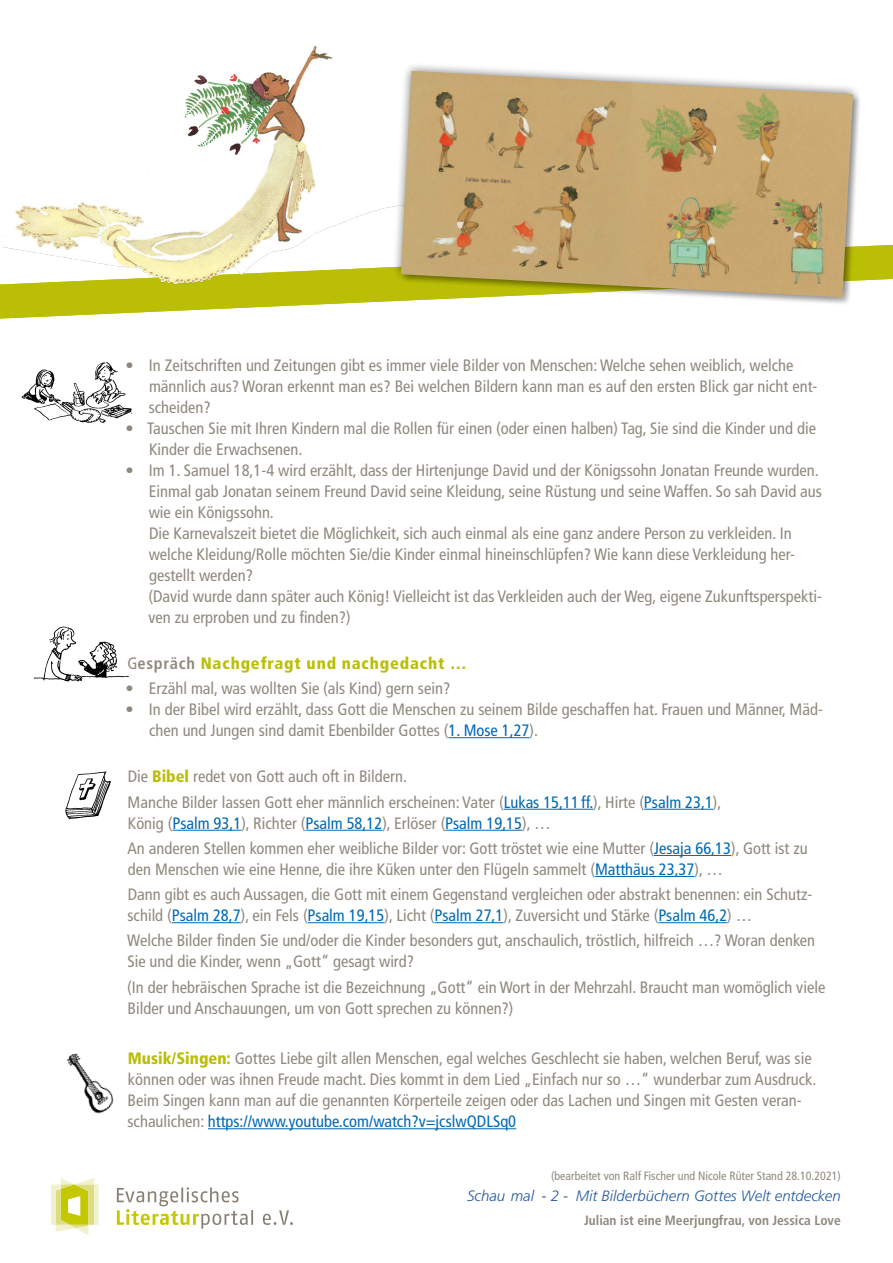
<style>
.page{position:relative;width:893px;height:1263px;background:#fff}
.page>*{position:absolute;margin:0;border:0;box-sizing:border-box;transform-origin:0 0}
._11_Fließtext_Ez_15{font:condensed 16.5px/21px "Frutiger";color:#8f887d}
._11_Fließtext_Ez_15-2{font:900 condensed 16.5px "Frutiger";letter-spacing:.05em;color:#babe05}
.t1{font:italic 300 15px "Frutiger";color:#245a9c}
.t2{font:700 condensed 13.5px "Frutiger";color:#8f887d}
.Biblio_Angaben_bearb{font:condensed 12px "Frutiger";color:#8f887d}
.s1{font-weight:400;color:#8f887d}
.s2{font-weight:700;color:#8f887d}
.s3{color:#0069b4}
.s4{font-weight:900;color:#babe05}
</style>
<div class="page">
<svg style="left:117px;top:1187px;width:176px;height:42px"></svg>
<hr style="left:94px;top:1184px;width:4px;height:41px;background:#f1f1ce">
<svg style="left:51px;top:1178px;width:43px;height:57px"></svg>
<svg style="left:863px;top:245px;width:30px;height:36px"></svg>
<img style="left:0;top:46px;width:391px;height:273px">
<hr style="left:448px;top:737px;width:82px;height:1px;background:#0069b4">
<hr style="left:504px;top:809px;width:89px;height:1px;background:#0069b4">
<hr style="left:644px;top:809px;width:69px;height:1px;background:#0069b4">
<hr style="left:172px;top:830px;width:69px;height:1px;background:#0069b4">
<hr style="left:305px;top:830px;width:77px;height:1px;background:#0069b4">
<hr style="left:445px;top:830px;width:77px;height:1px;background:#0069b4">
<hr style="left:654px;top:855px;width:77px;height:1px;background:#0069b4">
<hr style="left:595px;top:876px;width:99px;height:1px;background:#0069b4">
<hr style="left:172px;top:922px;width:69px;height:1px;background:#0069b4">
<hr style="left:308px;top:922px;width:76px;height:1px;background:#0069b4">
<hr style="left:435px;top:922px;width:68px;height:1px;background:#0069b4">
<hr style="left:658px;top:922px;width:69px;height:1px;background:#0069b4">
<hr style="left:208px;top:1128px;width:308px;height:1px;background:#0069b4">
<img style="left:65px;top:771px;width:46px;height:49px">
<img style="left:66px;top:1053px;width:48px;height:61px">
<img style="left:34px;top:626px;width:95px;height:56px">
<img style="left:21px;top:362px;width:112px;height:61px">
<svg style="left:391px;top:65px;width:472px;height:239px"></svg>
<img style="left:401px;top:71px;width:452px;height:226px">
<p class="_11_Fließtext_Ez_15" style="left:149px;top:355px;width:670px;text-indent:-23px">• In Zeitschriften und Zeitungen gibt es immer viele Bilder von Menschen: Welche sehen weiblich, welche männlich aus? Woran erkennt man es? Bei welchen Bildern kann man es auf den ersten Blick gar nicht ent&shy;scheiden?</p>
<p class="_11_Fließtext_Ez_15" style="left:149px;top:418px;width:668px;text-indent:-23px">• Tauschen Sie mit Ihren Kindern mal die Rollen für einen (oder einen halben) Tag, Sie sind die Kinder und die<br>Kinder die Erwachsenen.</p>
<p class="_11_Fließtext_Ez_15" style="left:148px;top:460px;width:675px;text-indent:-23px">• Im 1. Samuel 18,1-4 wird erzählt, dass der Hirtenjunge David und der Königssohn Jonatan Freunde wurden.<br>Einmal gab Jonatan seinem Freund David seine Kleidung, seine Rüstung und seine Waffen. So sah David aus wie ein Königssohn.<br>Die Karnevalszeit bietet die Möglichkeit, sich auch einmal als eine ganz andere Person zu verkleiden. In welche Kleidung/Rolle möchten Sie/die Kinder einmal hineinschlüpfen? Wie kann diese Verkleidung her&shy;gestellt werden?<br>(David wurde dann später auch König! Vielleicht ist das Verkleiden auch der Weg, eigene Zukunftsperspekti&shy;ven zu erproben und zu finden?)</p>
<p class="_11_Fließtext_Ez_15-2" style="left:127px;top:653px;width:341px"><span class="s1">G</span><span class="s2">espräch</span> Nachgefragt und nachgedacht …</p>
<p class="_11_Fließtext_Ez_15" style="left:126px;top:678px;width:326px">• Erzähl mal, was wollten Sie (als Kind) gern sein?</p>
<p class="_11_Fließtext_Ez_15" style="left:149px;top:699px;width:675px;text-indent:-24px">• In der Bibel wird erzählt, dass Gott die Menschen zu seinem Bilde geschaffen hat. Frauen und Männer, Mäd&shy;chen und Jungen sind damit Ebenbilder Gottes (<span class="s3">1. Mose 1,27</span>).</p>
<p class="_11_Fließtext_Ez_15" style="left:128px;top:766px;width:281px">Die <span class="s4">Bibel</span> redet von Gott auch oft in Bildern.</p>
<p class="_11_Fließtext_Ez_15" style="left:128px;top:792px;width:595px">Manche Bilder lassen Gott eher männlich erscheinen: Vater (<span class="s3">Lukas 15,11 ff.</span>), Hirte (<span class="s3">Psalm 23,1</span>),<br>König (<span class="s3">Psalm 93,1</span>), Richter (<span class="s3">Psalm 58,12</span>), Erlöser (<span class="s3">Psalm 19,15</span>), …</p>
<p class="_11_Fließtext_Ez_15" style="left:127px;top:838px;width:682px">An anderen Stellen kommen eher weibliche Bilder vor: Gott tröstet wie eine Mutter (<span class="s3">Jesaja 66,13</span>), Gott ist zu den Menschen wie eine Henne, die ihre Küken unter den Flügeln sammelt (<span class="s3">Matthäus 23,37</span>), …</p>
<p class="_11_Fließtext_Ez_15" style="left:128px;top:884px;width:686px">Dann gibt es auch Aussagen, die Gott mit einem Gegenstand vergleichen oder abstrakt benennen: ein Schutz&shy;schild (<span class="s3">Psalm 28,7</span>), ein Fels (<span class="s3">Psalm 19,15</span>), Licht (<span class="s3">Psalm 27,1</span>), Zuversicht und Stärke (<span class="s3">Psalm 46,2</span>) …</p>
<p class="_11_Fließtext_Ez_15" style="left:127px;top:930px;width:689px">Welche Bilder finden Sie und/oder die Kinder besonders gut, anschaulich, tröstlich, hilfreich …? Woran denken<br>Sie und die Kinder, wenn „Gott“ gesagt wird?</p>
<p class="_11_Fließtext_Ez_15" style="left:127px;top:977px;width:699px">(In der hebräischen Sprache ist die Bezeichnung „Gott“ ein Wort in der Mehrzahl. Braucht man womöglich viele<br>Bilder und Anschauungen, um von Gott sprechen zu können?)</p>
<p class="_11_Fließtext_Ez_15" style="left:128px;top:1048px;width:691px"><span class="s4">Musik/Singen:</span> Gottes Liebe gilt allen Menschen, egal welches Geschlecht sie haben, welchen Beruf, was sie können oder was ihnen Freude macht. Dies kommt in dem Lied „Einfach nur so …“ wunderbar zum Ausdruck.<br>Beim Singen kann man auf die genannten Körperteile zeigen oder das Lachen und Singen mit Gesten veran&shy;schaulichen: <span class="s3">https://www.youtube.com/watch?v=jcslwQDLSq0</span></p>
<p class="Biblio_Angaben_bearb" style="left:551px;top:1169px;width:291px">(bearbeitet von Ralf Fischer und Nicole Rüter Stand 28.10.2021)</p>
<p class="t1" style="left:467px;top:1187px;width:375px">Schau mal - 2 - Mit Bilderbüchern Gottes Welt entdecken</p>
<p class="t2" style="left:584px;top:1212px;width:258px">Julian ist eine Meerjungfrau, von Jessica Love</p>
</div>
